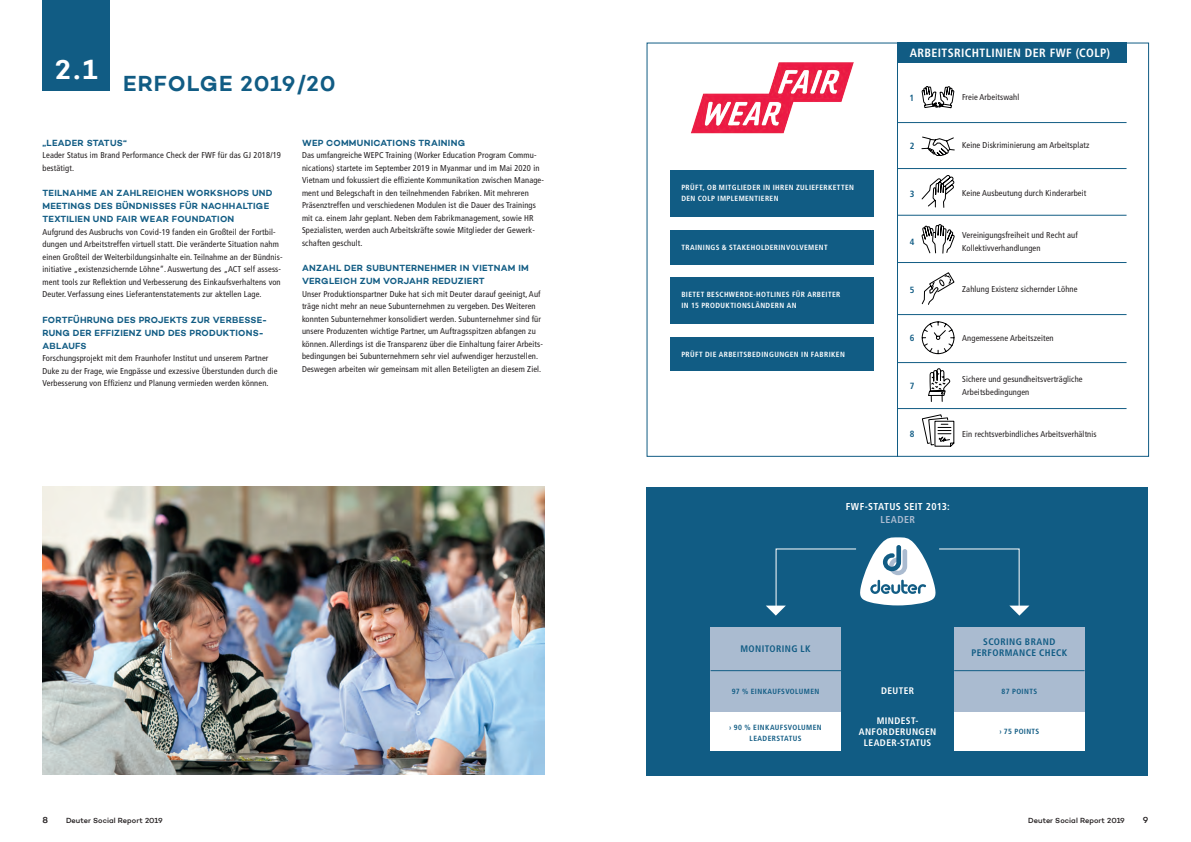
<style>
.page{position:relative;width:1191px;height:842px;background:#fff}
.page>*{position:absolute;margin:0;border:0;box-sizing:border-box;transform-origin:0 0}
.t1{font:600 28px "Campton";color:#fff}
.t2{font:600 22px "Campton";letter-spacing:.04em;color:#115c84}
.t3{font:700 condensed 12px "Frutiger LT Std";letter-spacing:.03em;color:#fff}
.t4{font:700 condensed 10px "Frutiger LT Std";letter-spacing:.035em;color:#fff}
.t5{font:700 condensed 10px "Frutiger LT Std";letter-spacing:.04em;color:#aabbd0}
.t6{font:700 condensed 9.5px/11px "Frutiger LT Std";letter-spacing:.04em;color:#115c84;text-align:center}
.t7{font:700 condensed 9.5px/11px "Frutiger LT Std";letter-spacing:.04em;color:#fff;text-align:center}
.t8{font:600 9px/13px "Campton";letter-spacing:.03em;color:#115c84}
.t9{font:700 condensed 9px "Frutiger LT Std";color:#115c84}
.t10{font:500 9px "Campton";color:#231f20}
.t11{font:condensed 8.5px/12.5px "Frutiger LT Std";letter-spacing:.015em;color:#231f20}
.t12{font:700 condensed 7.5px/11px "Frutiger LT Std";letter-spacing:.05em;color:#fff}
.t13{font:700 condensed 7.5px/11px "Frutiger LT Std";letter-spacing:.05em;color:#115c84;text-align:center}
.t14{font:500 7.5px "Campton";letter-spacing:.005em;color:#231f20}
</style>
<div class="page">
<div style="left:646px;top:487px;width:502px;height:288px;background:#115c84"></div>
<div style="left:710px;top:627px;width:131px;height:85px;background:#aabbd0"></div>
<div style="left:954px;top:627px;width:130px;height:85px;background:#aabbd0"></div>
<div style="left:710px;top:712px;width:131px;height:38px;background:#fff"></div>
<div style="left:954px;top:712px;width:130px;height:38px;background:#fff"></div>
<img style="left:43px;top:487px;width:501px;height:288px">
<div style="left:43px;top:0;width:67px;height:91px;background:#115c84"></div>
<div style="left:670px;top:170px;width:203px;height:47px;background:#115c84"></div>
<div style="left:670px;top:277px;width:203px;height:46px;background:#115c84"></div>
<img style="left:691px;top:62px;width:163px;height:72px">
<hr style="left:897px;top:43px;width:1px;height:414px;background:#115c84">
<hr style="left:954px;top:670px;width:130px;height:1px;background:#115c84">
<hr style="left:710px;top:670px;width:131px;height:1px;background:#115c84">
<hr style="left:897px;top:122px;width:229px;height:1px;background:#115c84">
<hr style="left:897px;top:362px;width:229px;height:1px;background:#115c84">
<hr style="left:897px;top:168px;width:229px;height:1px;background:#115c84">
<hr style="left:897px;top:215px;width:229px;height:1px;background:#115c84">
<hr style="left:897px;top:314px;width:229px;height:1px;background:#115c84">
<hr style="left:897px;top:262px;width:229px;height:1px;background:#115c84">
<hr style="left:897px;top:408px;width:229px;height:1px;background:#115c84">
<div style="left:897px;top:43px;width:229px;height:20px;background:#115c84"></div>
<div style="left:670px;top:230px;width:203px;height:34px;background:#115c84"></div>
<div style="left:670px;top:337px;width:203px;height:34px;background:#115c84"></div>
<svg style="left:766px;top:537px;width:263px;height:79px"></svg>
<svg style="left:921px;top:169px;width:33px;height:39px"></svg>
<svg style="left:921px;top:321px;width:33px;height:33px"></svg>
<svg style="left:922px;top:86px;width:32px;height:23px"></svg>
<svg style="left:921px;top:137px;width:33px;height:19px"></svg>
<svg style="left:928px;top:368px;width:23px;height:34px"></svg>
<svg style="left:921px;top:272px;width:33px;height:33px"></svg>
<svg style="left:922px;top:414px;width:32px;height:33px"></svg>
<svg style="left:921px;top:224px;width:33px;height:30px"></svg>
<h1 class="t1" style="left:55px;top:51px;width:44px">2.1</h1>
<h2 class="t2" style="left:123px;top:69px;width:214px">ERFOLGE 2019/20</h2>
<p class="t8" style="left:43px;top:136px;width:86px">„LEADER STATUS“</p>
<p class="t11" style="left:43px;top:149px;width:240px">Leader Status im Brand Performance Check der FWF für das GJ 2018/19 bestätigt.</p>
<p class="t8" style="left:43px;top:186px;width:232px">TEILNAHME AN ZAHLREICHEN WORKSHOPS UND<br>MEETINGS DES BÜNDNISSES FÜR NACHHALTIGE<br>TEXTILIEN UND FAIR WEAR FOUNDATION</p>
<p class="t11" style="left:43px;top:226px;width:241px">Aufgrund des Ausbruchs von Covid-19 fanden ein Großteil der Fortbil&shy;dungen und Arbeitstreffen virtuell statt. Die veränderte Situation nahm einen Großteil der Weiterbildungsinhalte ein. Teilnahme an der Bündnis&shy;initiative „existenzsichernde Löhne“. Auswertung des „ACT self assess&shy;ment tools zur Reflektion und Verbesserung des Einkaufsverhaltens von Deuter. Verfassung eines Lieferantenstatements zur aktellen Lage.</p>
<p class="t8" style="left:43px;top:313px;width:226px">FORTFÜHRUNG DES PROJEKTS ZUR VERBESSE-<br>RUNG DER EFFIZIENZ UND DES PRODUKTIONS-<br>ABLAUFS</p>
<p class="t11" style="left:43px;top:352px;width:236px">Forschungsprojekt mit dem Fraunhofer Institut und unserem Partner<br>Duke zu der Frage, wie Engpässe und exzessive Überstunden durch die<br>Verbesserung von Effizienz und Planung vermieden werden können.</p>
<p class="t8" style="left:302px;top:136px;width:164px">WEP COMMUNICATIONS TRAINING</p>
<p class="t11" style="left:302px;top:149px;width:243px">Das umfangreiche WEPC Training (Worker Education Program Commu&shy;nications) startete im September 2019 in Myanmar und im Mai 2020 in Vietnam und fokussiert die effiziente Kommunikation zwischen Manage&shy;ment und Belegschaft in den teilnehmenden Fabriken. Mit mehreren Präsenztreffen und verschiedenen Modulen ist die Dauer des Trainings mit ca. einem Jahr geplant. Neben dem Fabrikmanagement, sowie HR Spezialisten, werden auch Arbeitskräfte sowie Mitglieder der Gewerk&shy;schaften geschult.</p>
<p class="t8" style="left:302px;top:261px;width:228px">ANZAHL DER SUBUNTERNEHMER IN VIETNAM IM<br>VERGLEICH ZUM VORJAHR REDUZIERT</p>
<p class="t11" style="left:302px;top:288px;width:242px">Unser Produktionspartner Duke hat sich mit Deuter darauf geeinigt, Auf träge nicht mehr an neue Subunternehmen zu vergeben. Des Weiteren konnten Subunternehmer konsolidiert werden. Subunternehmer sind für unsere Produzenten wichtige Partner, um Auftragsspitzen abfangen zu können. Allerdings ist die Transparenz über die Einhaltung fairer Arbeits&shy;bedingungen bei Subunternehmern sehr viel aufwendiger herzustellen.<br>Deswegen arbeiten wir gemeinsam mit allen Beteiligten an diesem Ziel.</p>
<h3 class="t3" style="left:909px;top:46px;width:202px">ARBEITSRICHTLINIEN DER FWF (COLP)</h3>
<p class="t12" style="left:681px;top:182px;width:174px">PRÜFT, OB MITGLIEDER IN IHREN ZULIEFERKETTEN<br>DEN COLP IMPLEMENTIEREN</p>
<p class="t12" style="left:681px;top:242px;width:148px">TRAININGS &amp; STAKEHOLDERINVOLVEMENT</p>
<p class="t12" style="left:681px;top:289px;width:160px">BIETET BESCHWERDE-HOTLINES FÜR ARBEITER<br>IN 15 PRODUKTIONSLÄNDERN AN</p>
<p class="t12" style="left:681px;top:349px;width:165px">PRÜFT DIE ARBEITSBEDINGUNGEN IN FABRIKEN</p>
<p class="t9" style="left:909px;top:92px;width:6px">1</p>
<p class="t9" style="left:909px;top:140px;width:6px">2</p>
<p class="t9" style="left:909px;top:188px;width:6px">3</p>
<p class="t9" style="left:909px;top:236px;width:6px">4</p>
<p class="t9" style="left:909px;top:284px;width:6px">5</p>
<p class="t9" style="left:909px;top:332px;width:6px">6</p>
<p class="t9" style="left:909px;top:380px;width:6px">7</p>
<p class="t9" style="left:909px;top:428px;width:6px">8</p>
<p class="t11" style="left:962px;top:91px;width:59px">Freie Arbeitswahl</p>
<p class="t11" style="left:962px;top:139px;width:129px">Keine Diskriminierung am Arbeitsplatz</p>
<p class="t11" style="left:962px;top:187px;width:126px">Keine Ausbeutung durch Kinderarbeit</p>
<p class="t11" style="left:962px;top:229px;width:117px">Vereinigungsfreiheit und Recht auf<br>Kollektivverhandlungen</p>
<p class="t11" style="left:962px;top:283px;width:117px">Zahlung Existenz sichernder Löhne</p>
<p class="t11" style="left:962px;top:331px;width:93px">Angemessene Arbeitszeiten</p>
<p class="t11" style="left:962px;top:373px;width:122px">Sichere und gesundheitsverträgliche<br>Arbeitsbedingungen</p>
<p class="t11" style="left:962px;top:427px;width:136px">Ein rechtsverbindliches Arbeitsverhältnis</p>
<p class="t4" style="left:845px;top:500px;width:106px">FWF-STATUS SEIT 2013:</p>
<p class="t5" style="left:880px;top:513px;width:36px">LEADER</p>
<p class="t6" style="left:740px;top:643px;width:72px">MONITORING LK</p>
<p class="t6" style="left:971px;top:637px;width:97px">SCORING BRAND<br>PERFORMANCE CHECK</p>
<p class="t13" style="left:731px;top:686px;width:89px">97 % EINKAUFSVOLUMEN</p>
<p class="t7" style="left:881px;top:685px;width:34px">DEUTER</p>
<p class="t13" style="left:729px;top:722px;width:94px">› 90 % EINKAUFSVOLUMEN<br>LEADERSTATUS</p>
<p class="t7" style="left:858px;top:715px;width:79px">MINDEST-<br>ANFORDERUNGEN<br>LEADER-STATUS</p>
<p class="t13" style="left:1001px;top:686px;width:37px">87 POINTS</p>
<p class="t13" style="left:999px;top:726px;width:42px">› 75 POINTS</p>
<p class="t10" style="left:43px;top:814px;width:7px">8</p>
<p class="t14" style="left:66px;top:815px;width:98px">Deuter Social Report 2019</p>
<p class="t14" style="left:1028px;top:815px;width:98px">Deuter Social Report 2019</p>
<p class="t10" style="left:1142px;top:814px;width:7px">9</p>
</div>
